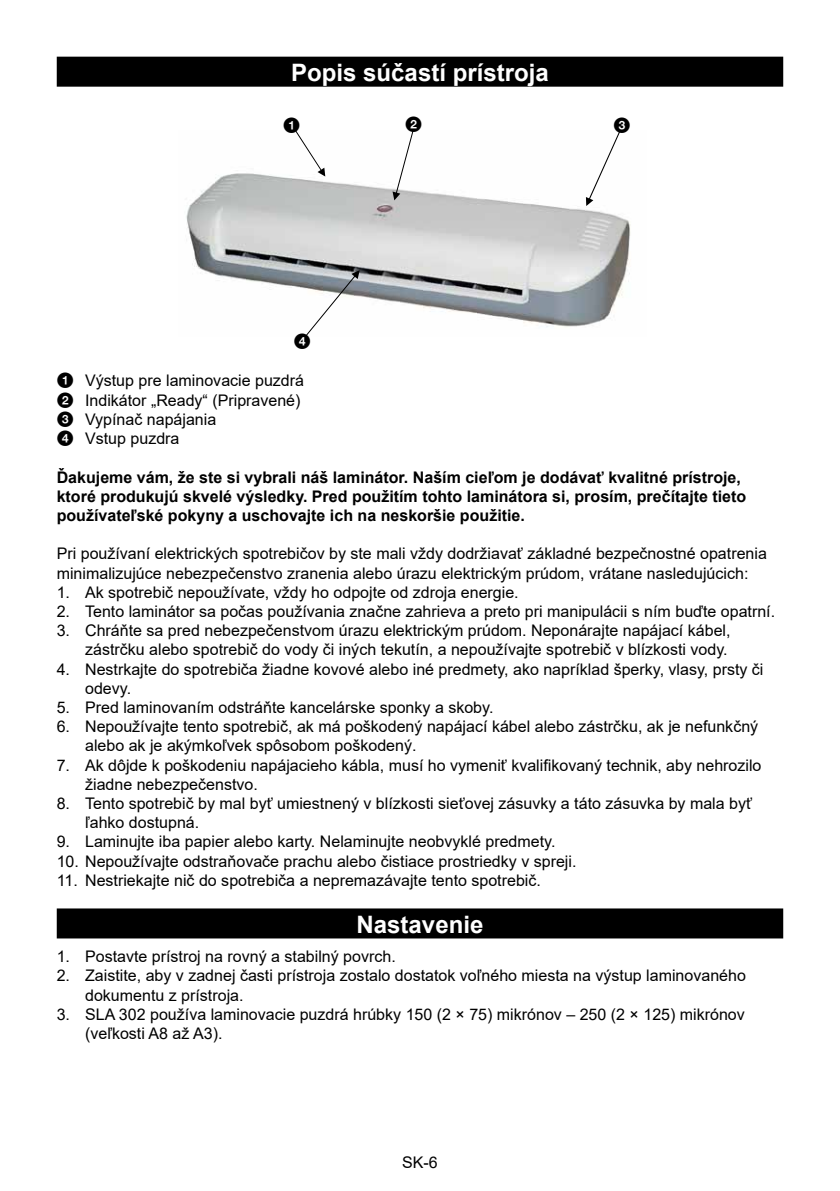
<style>
.page{position:relative;width:840px;height:1191px;background:#fff}
.page>*{position:absolute;margin:0;border:0;box-sizing:border-box;transform-origin:0 0}
.t1{font:700 24px "Arial";color:#fff}
.t2{font:16px/19.2px "Arial";color:#000}
.t3{font:700 16px/19.2px "Arial";color:#000}
.t4{font:16px "Zz 2";color:#000}
.s1{font-family:"Zz 2"}
</style>
<div class="page">
<div style="left:57px;top:57px;width:725px;height:30px;background:#000"></div>
<div style="left:57px;top:908px;width:725px;height:30px;background:#000"></div>
<img style="left:186px;top:130px;width:445px;height:197px">
<svg style="left:304px;top:270px;width:55px;height:67px"></svg>
<svg style="left:585px;top:130px;width:35px;height:76px"></svg>
<svg style="left:392px;top:130px;width:21px;height:70px"></svg>
<svg style="left:294px;top:130px;width:31px;height:46px"></svg>
<h1 class="t1" style="left:291px;top:56px;width:259px">Popis súčastí prístroja</h1>
<p class="t4" style="left:283px;top:118px;width:18px">1</p>
<p class="t4" style="left:405px;top:116px;width:18px">2</p>
<p class="t4" style="left:613px;top:118px;width:18px">3</p>
<p class="t4" style="left:294px;top:333px;width:18px">4</p>
<p class="t2" style="left:57px;top:371px;width:249px"><span class="s1">1</span> Výstup pre laminovacie puzdrá<br><span class="s1">2</span> Indikátor „Ready“ (Pripravené)<br><span class="s1">3</span> Vypínač napájania<br><span class="s1">4</span> Vstup puzdra</p>
<p class="t3" style="left:57px;top:467px;width:690px">Ďakujeme vám, že ste si vybrali náš laminátor. Naším cieľom je dodávať kvalitné prístroje, ktoré produkujú skvelé výsledky. Pred použitím tohto laminátora si, prosím, prečítajte tieto používateľské pokyny a uschovajte ich na neskoršie použitie.</p>
<p class="t2" style="left:57px;top:544px;width:711px">Pri používaní elektrických spotrebičov by ste mali vždy dodržiavať základné bezpečnostné opatrenia minimalizujúce nebezpečenstvo zranenia alebo úrazu elektrickým prúdom, vrátane nasledujúcich:</p>
<p class="t2" style="left:57px;top:582px;width:463px">1. Ak spotrebič nepoužívate, vždy ho odpojte od zdroja energie.</p>
<p class="t2" style="left:57px;top:601px;width:719px">2. Tento laminátor sa počas používania značne zahrieva a preto pri manipulácii s ním buďte opatrní.</p>
<p class="t2" style="left:57px;top:621px;width:675px;text-align:right">3. Chráňte sa pred nebezpečenstvom úrazu elektrickým prúdom. Neponárajte napájací kábel, zástrčku alebo spotrebič do vody či iných tekutín, a nepoužívajte spotrebič v blízkosti vody.</p>
<p class="t2" style="left:85px;top:659px;width:679px;text-indent:-28px">4. Nestrkajte do spotrebiča žiadne kovové alebo iné predmety, ako napríklad šperky, vlasy, prsty či odevy.</p>
<p class="t2" style="left:57px;top:697px;width:438px">5. Pred laminovaním odstráňte kancelárske sponky a skoby.</p>
<p class="t2" style="left:85px;top:717px;width:674px;text-indent:-28px">6. Nepoužívajte tento spotrebič, ak má poškodený napájací kábel alebo zástrčku, ak je nefunkčný alebo ak je akýmkoľvek spôsobom poškodený.</p>
<p class="t2" style="left:85px;top:755px;width:677px;text-indent:-28px">7. Ak dôjde k poškodeniu napájacieho kábla, musí ho vymeniť kvalifikovaný technik, aby nehrozilo žiadne nebezpečenstvo.</p>
<p class="t2" style="left:85px;top:793px;width:668px;text-indent:-28px">8. Tento spotrebič by mal byť umiestnený v blízkosti sieťovej zásuvky a táto zásuvka by mala byť ľahko dostupná.</p>
<p class="t2" style="left:57px;top:832px;width:500px">9. Laminujte iba papier alebo karty. Nelaminujte neobvyklé predmety.</p>
<p class="t2" style="left:57px;top:851px;width:521px">10. Nepoužívajte odstraňovače prachu alebo čistiace prostriedky v spreji.</p>
<p class="t2" style="left:57px;top:870px;width:485px">11. Nestriekajte nič do spotrebiča a nepremazávajte tento spotrebič.</p>
<h1 class="t1" style="left:356px;top:907px;width:128px">Nastavenie</h1>
<p class="t2" style="left:57px;top:947px;width:340px">1. Postavte prístroj na rovný a stabilný povrch.</p>
<p class="t2" style="left:85px;top:966px;width:662px;text-indent:-28px">2. Zaistite, aby v zadnej časti prístroja zostalo dostatok voľného miesta na výstup laminovaného dokumentu z prístroja.</p>
<p class="t2" style="left:85px;top:1004px;width:661px;text-indent:-28px">3. SLA 302 používa laminovacie puzdrá hrúbky 150 (2 × 75) mikrónov – 250 (2 × 125) mikrónov (veľkosti A8 až A3).</p>
<p class="t2" style="left:402px;top:1153px;width:37px">SK-6</p>
</div>
